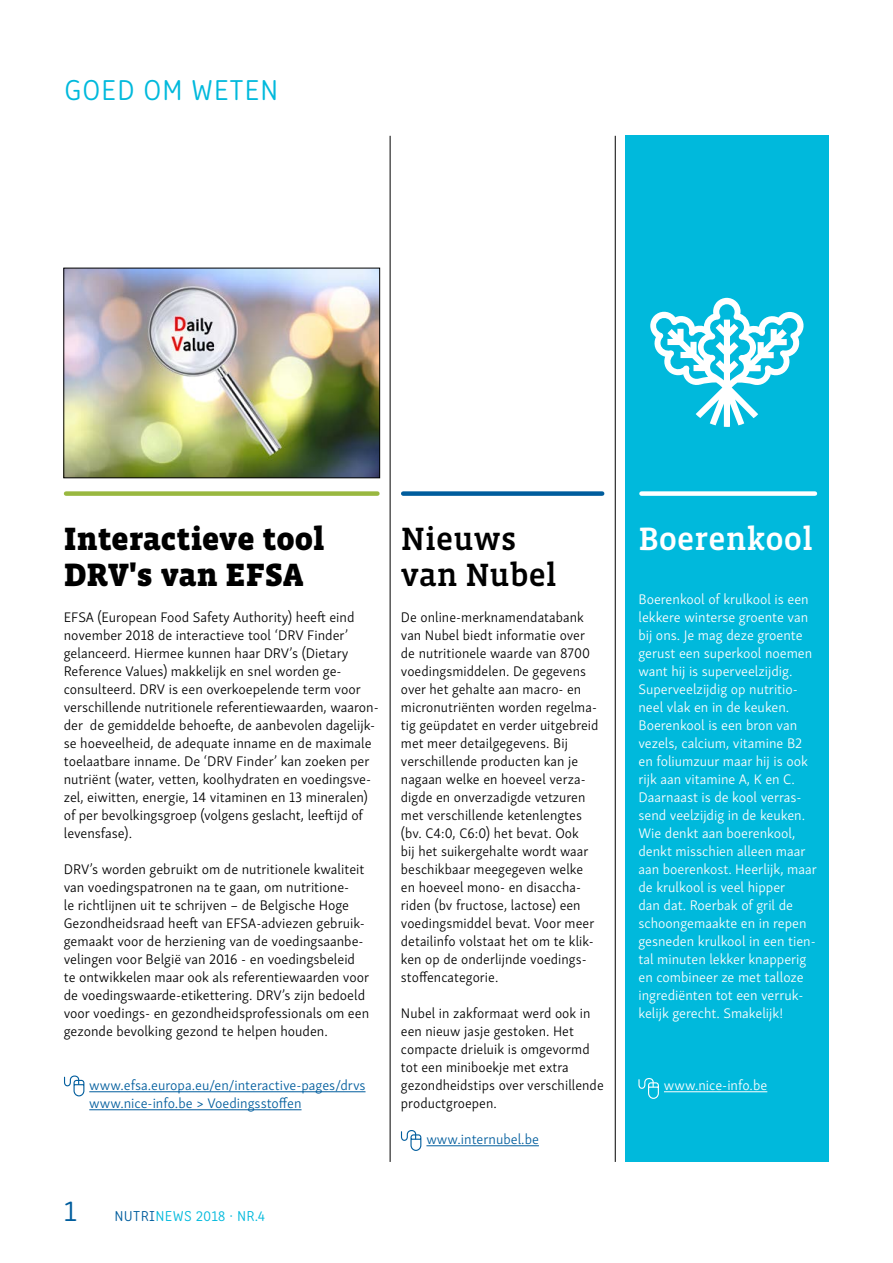
<style>
.page{position:relative;width:893px;height:1263px;background:#fff}
.page>*{position:absolute;margin:0;border:0;box-sizing:border-box;transform-origin:0 0}
.t1{font:900 33px/36px "Vista Slab OTCE";color:#000}
.t2{font:500 33px/36px "Vista Slab OTCE";color:#000}
.t3{font:500 33px "Vista Slab OTCE";color:#fff}
.t4{font:300 30px "Clone Rounded";letter-spacing:.02em;color:#00b9dc}
.t5{font:300 15px "Clone Rounded";letter-spacing:.02em;color:#00b9dc}
.t6{font:300 14.25px/18px "Skolar Sans";color:#000}
.t7{font:300 14.25px/18px "Skolar Sans";color:#fff}
.t8{font:300 14.25px/18px "Skolar Sans";color:#005d9d}
.s1{font-size:30px;color:#005d9d}
.s2{color:#005d9d}
</style>
<div class="page">
<img style="left:66px;top:270px;width:312px;height:206px">
<div style="left:64px;top:268px;width:316px;height:210px;border:1px solid #000"></div>
<div style="left:626px;top:136px;width:203px;height:1026px;background:#00b9dc"></div>
<hr style="left:390px;top:136px;width:1px;height:1026px;background:#000">
<hr style="left:615px;top:136px;width:1px;height:1026px;background:#000">
<hr style="left:89px;top:1091px;width:277px;height:1px;background:#005d9d">
<hr style="left:89px;top:1109px;width:213px;height:1px;background:#005d9d">
<hr style="left:426px;top:1145px;width:113px;height:1px;background:#005d9d">
<hr style="left:664px;top:1091px;width:103px;height:1px;background:#fff">
<div style="left:66px;top:491px;width:311px;height:5px;background:#99b840"></div>
<div style="left:403px;top:491px;width:199px;height:5px;background:#005d9d"></div>
<div style="left:641px;top:491px;width:174px;height:5px;background:#fff"></div>
<svg style="left:64px;top:1075px;width:21px;height:22px"></svg>
<svg style="left:400px;top:1130px;width:22px;height:21px"></svg>
<svg style="left:638px;top:1078px;width:21px;height:21px"></svg>
<svg style="left:650px;top:298px;width:154px;height:129px"></svg>
<h2 class="t4" style="left:64px;top:68px;width:216px">GOED OM WETEN</h2>
<h1 class="t1" style="left:64px;top:520px;width:262px">Interactieve tool<br>DRV's van EFSA</h1>
<h1 class="t2" style="left:401px;top:520px;width:157px">Nieuws van Nubel</h1>
<h1 class="t3" style="left:638px;top:520px;width:176px">Boerenkool</h1>
<p class="t6" style="left:64px;top:607px;width:316px">EFSA (European Food Safety Authority) heeft eind november 2018 de interactieve tool ‘DRV Finder’ gelanceerd. Hiermee kunnen haar DRV’s (Dietary Reference Values) makkelijk en snel worden ge&shy;consulteerd. DRV is een overkoepelende term voor verschillende nutritionele referentiewaarden, waaron&shy;der de gemiddelde behoefte, de aanbevolen dagelijk&shy;se hoeveelheid, de adequate inname en de maximale toelaatbare inname. De ‘DRV Finder’ kan zoeken per nutriënt (water, vetten, koolhydraten en voedingsve&shy;zel, eiwitten, energie, 14 vitaminen en 13 mineralen) of per bevolkingsgroep (volgens geslacht, leeftijd of levensfase).</p>
<p class="t6" style="left:64px;top:859px;width:307px">DRV’s worden gebruikt om de nutritionele kwaliteit van voedingspatronen na te gaan, om nutritione-<br>le richtlijnen uit te schrijven – de Belgische Hoge Gezondheidsraad heeft van EFSA-adviezen gebruik&shy;gemaakt voor de herziening van de voedingsaanbe&shy;velingen voor België van 2016 - en voedingsbeleid te ontwikkelen maar ook als referentiewaarden voor de voedingswaarde-etikettering. DRV’s zijn bedoeld voor voedings- en gezondheidsprofessionals om een gezonde bevolking gezond te helpen houden.</p>
<p class="t8" style="left:89px;top:1075px;width:278px">www.efsa.europa.eu/en/interactive-pages/drvs www.nice-info.be &gt; Voedingsstoffen</p>
<p class="t5" style="left:64px;top:1205px;width:203px"><span class="s1">1</span> <span class="s2">NUTRI</span>NEWS 2018 · NR.4</p>
<p class="t6" style="left:401px;top:607px;width:199px">De online-merknamendatabank van Nubel biedt informatie over de nutritionele waarde van 8700 voedingsmiddelen. De gegevens over het gehalte aan macro- en micronutriënten worden regelma&shy;tig geüpdatet en verder uitgebreid met meer detailgegevens. Bij verschillende producten kan je nagaan welke en hoeveel verza&shy;digde en onverzadigde vetzuren met verschillende ketenlengtes (bv. C4:0, C6:0) het bevat. Ook<br>bij het suikergehalte wordt waar beschikbaar meegegeven welke en hoeveel mono- en disaccha&shy;riden (bv fructose, lactose) een voedingsmiddel bevat. Voor meer detailinfo volstaat het om te klik&shy;ken op de onderlijnde voedings&shy;stoffencategorie.</p>
<p class="t6" style="left:401px;top:1003px;width:204px">Nubel in zakformaat werd ook in een nieuw jasje gestoken. Het compacte drieluik is omgevormd tot een miniboekje met extra gezondheidstips over verschillende productgroepen.</p>
<p class="t8" style="left:426px;top:1129px;width:114px">www.internubel.be</p>
<p class="t7" style="left:638px;top:589px;width:180px">Boerenkool of krulkool is een lekkere winterse groente van bij ons. Je mag deze groente gerust een superkool noemen want hij is superveelzijdig.<br>Superveelzijdig op nutritio&shy;neel vlak en in de keuken.<br>Boerenkool is een bron van vezels, calcium, vitamine B2 en foliumzuur maar hij is ook rijk aan vitamine A, K en C.<br>Daarnaast is de kool verras&shy;send veelzijdig in de keuken.<br>Wie denkt aan boerenkool, denkt misschien alleen maar aan boerenkost. Heerlijk, maar de krulkool is veel hipper<br>dan dat. Roerbak of gril de schoongemaakte en in repen gesneden krulkool in een tien&shy;tal minuten lekker knapperig en combineer ze met talloze ingrediënten tot een verruk&shy;kelijk gerecht. Smakelijk!</p>
<p class="t7" style="left:664px;top:1075px;width:105px">www.nice-info.be</p>
</div>
